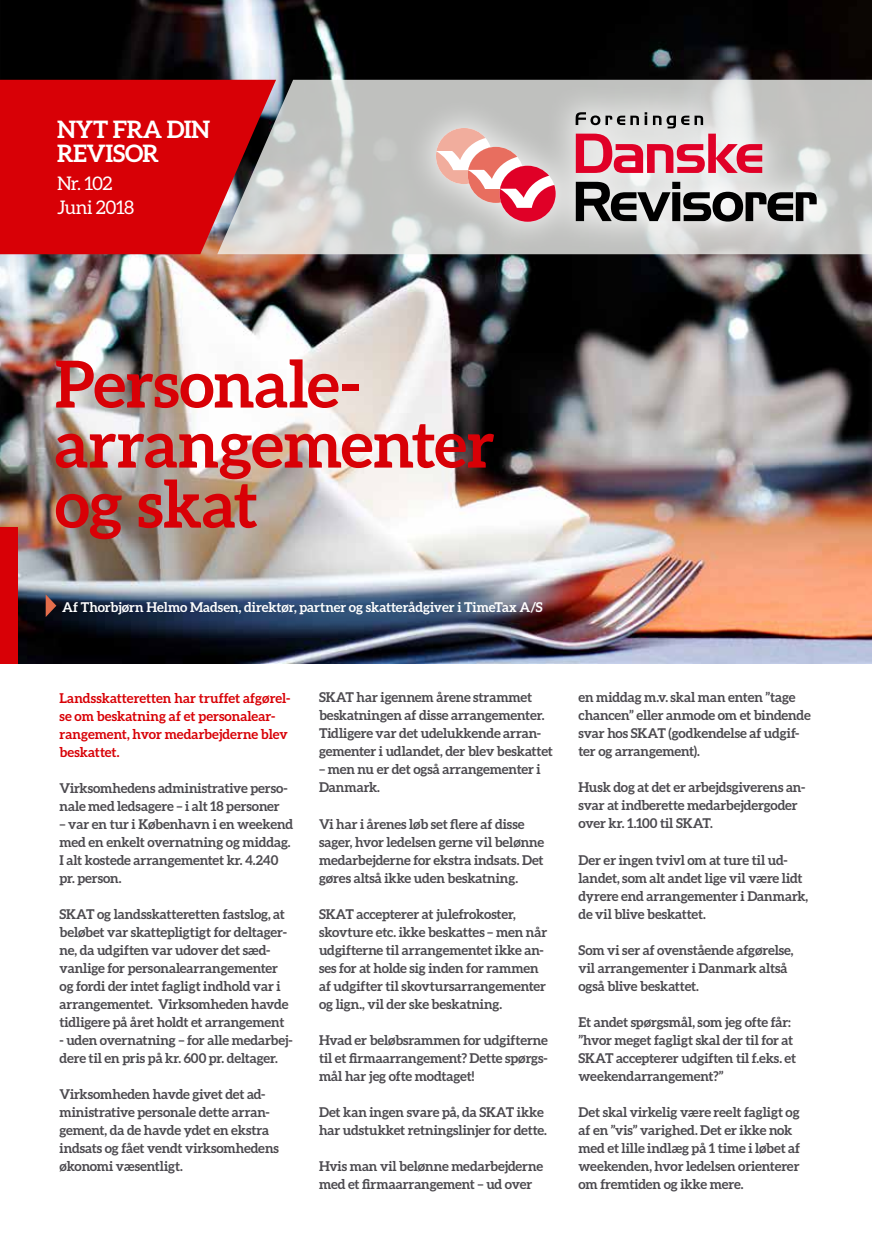
<style>
.page{position:relative;width:872px;height:1234px;background:#fff}
.page>*{position:absolute;margin:0;border:0;box-sizing:border-box;transform-origin:0 0}
.t1{font:700 64.8px/60px "Aleo";letter-spacing:-.005em;color:#d80006}
.t2{font:700 24px/24px "Aleo";letter-spacing:-.015em;color:#fff}
.t3{font:18.75px/24px "Aleo";letter-spacing:-.03em;color:#fff}
.t4{font:700 13.5px/18px "Aleo";letter-spacing:-.005em;color:#4c4a4f}
.t5{font:700 13.5px/18px "Aleo";letter-spacing:.005em;color:#d80006}
.t6{font:700 13.5px "Aleo";color:#fff}
</style>
<div class="page">
<img style="left:0;top:0;width:872px;height:663px">
<div style="left:0;top:527px;width:17px;height:136px;background:#d80006"></div>
<svg style="left:46px;top:594px;width:10px;height:23px"></svg>
<div style="left:0;top:80px;width:217px;height:174px;background:#d80006"></div>
<svg style="left:217px;top:80px;width:655px;height:174px;background:#c5b0af"></svg>
<div style="left:405px;top:81px;width:442px;height:172px;background:#fff;opacity:.75"></div>
<svg style="left:436px;top:128px;width:119px;height:94px"></svg>
<svg style="left:576px;top:134px;width:186px;height:39px;background:#e3778a"></svg>
<svg style="left:576px;top:182px;width:240px;height:39px;background:#7d7d7d"></svg>
<svg style="left:575px;top:112px;width:72px;height:13px"></svg>
<svg style="left:653px;top:116px;width:50px;height:12px"></svg>
<h2 class="t2" style="left:57px;top:116px;width:155px">NYT FRA DIN<br>REVISOR</h2>
<h3 class="t3" style="left:57px;top:171px;width:79px">Nr. 102<br>Juni 2018</h3>
<h1 class="t1" style="left:55px;top:353px;width:441px">Personale&shy;arrangementer og skat</h1>
<p class="t6" style="left:62px;top:599px;width:482px">Af Thorbjørn Helmo Madsen, direktør, partner og skatterådgiver i TimeTax A/S</p>
<p class="t5" style="left:60px;top:688px;width:232px">Landsskatteretten har truffet afgørel&shy;se om beskatning af et personalear&shy;rangement, hvor medarbejderne blev beskattet.</p>
<p class="t4" style="left:60px;top:778px;width:230px">Virksomhedens administrative perso&shy;nale med ledsagere – i alt 18 personer</p>
<p class="t4" style="left:60px;top:814px;width:235px">– var en tur i København i en weekend med en enkelt overnatning og middag.<br>I alt kostede arrangementet kr. 4.240 pr. person.</p>
<p class="t4" style="left:60px;top:904px;width:230px">SKAT og landsskatteretten fastslog, at beløbet var skattepligtigt for deltager&shy;ne, da udgiften var udover det sæd&shy;vanlige for personalearrangementer og fordi der intet fagligt indhold var i arrangementet. Virksomheden havde tidligere på året holdt et arrangement</p>
<p class="t4" style="left:60px;top:1030px;width:235px">- uden overnatning – for alle medarbej&shy;dere til en pris på kr. 600 pr. deltager.</p>
<p class="t4" style="left:60px;top:1084px;width:221px">Virksomheden havde givet det ad&shy;ministrative personale dette arran&shy;gement, da de havde ydet en ekstra indsats og fået vendt virksomhedens økonomi væsentligt.</p>
<p class="t4" style="left:319px;top:688px;width:235px">SKAT har igennem årene strammet beskatningen af disse arrangementer.<br>Tidligere var det udelukkende arran&shy;gementer i udlandet, der blev beskattet</p>
<p class="t4" style="left:319px;top:760px;width:223px">– men nu er det også arrangementer i<br>Danmark.</p>
<p class="t4" style="left:319px;top:814px;width:227px">Vi har i årenes løb set flere af disse sager, hvor ledelsen gerne vil belønne medarbejderne for ekstra indsats. Det gøres altså ikke uden beskatning.</p>
<p class="t4" style="left:319px;top:904px;width:230px">SKAT accepterer at julefrokoster, skovture etc. ikke beskattes – men når udgifterne til arrangementet ikke an&shy;ses for at holde sig inden for rammen af udgifter til skovtursarrangementer og lign., vil der ske beskatning.</p>
<p class="t4" style="left:319px;top:1030px;width:230px;text-align:justify">Hvad er beløbsrammen for udgifterne til et firmaarrangement? Dette spørgs&shy;mål har jeg ofte modtaget!</p>
<p class="t4" style="left:319px;top:1102px;width:229px">Det kan ingen svare på, da SKAT ikke har udstukket retningslinjer for dette.</p>
<p class="t4" style="left:319px;top:1156px;width:226px">Hvis man vil belønne medarbejderne med et firmaarrangement – ud over</p>
<p class="t4" style="left:578px;top:688px;width:234px">en middag m.v. skal man enten ”tage chancen” eller anmode om et bindende svar hos SKAT (godkendelse af udgif&shy;ter og arrangement).</p>
<p class="t4" style="left:578px;top:778px;width:228px">Husk dog at det er arbejdsgiverens an&shy;svar at indberette medarbejdergoder over kr. 1.100 til SKAT.</p>
<p class="t4" style="left:578px;top:850px;width:231px">Der er ingen tvivl om at ture til ud&shy;landet, som alt andet lige vil være lidt dyrere end arrangementer i Danmark, de vil blive beskattet.</p>
<p class="t4" style="left:578px;top:940px;width:217px">Som vi ser af ovenstående afgørelse, vil arrangementer i Danmark altså også blive beskattet.</p>
<p class="t4" style="left:578px;top:1012px;width:219px">Et andet spørgsmål, som jeg ofte får: ”hvor meget fagligt skal der til for at SKAT accepterer udgiften til f.eks. et weekendarrangement?”</p>
<p class="t4" style="left:578px;top:1102px;width:223px">Det skal virkelig være reelt fagligt og af en ”vis” varighed. Det er ikke nok med et lille indlæg på 1 time i løbet af weekenden, hvor ledelsen orienterer om fremtiden og ikke mere.</p>
</div>
